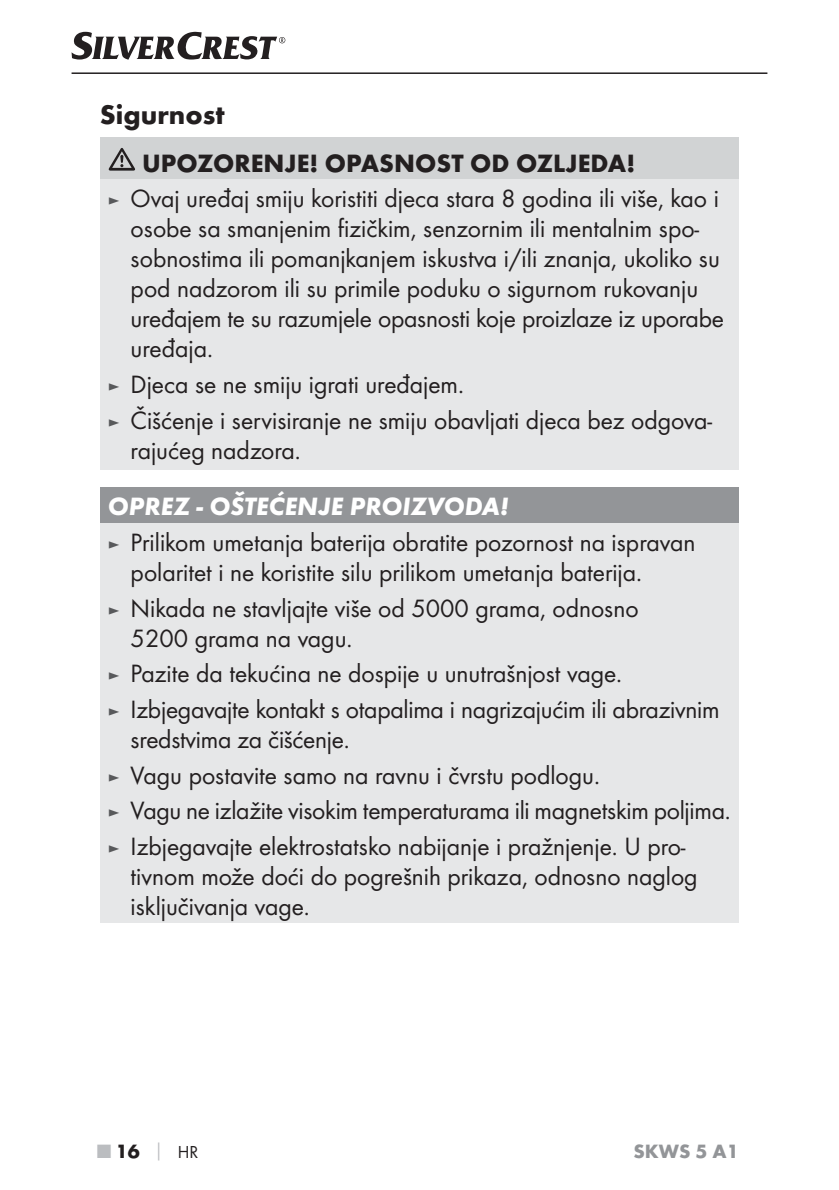
<style>
.page{position:relative;width:839px;height:1190px;background:#fff}
.page>*{position:absolute;margin:0;border:0;box-sizing:border-box;transform-origin:0 0}
.t1{font:700 28px "Futura";color:#231f20}
.t2{font:26px/30px "Futura Boo";color:#231f20}
.t3{font:700 26px "Futura";color:#231f20}
.t4{font:italic 700 26px "Futura";color:#fff}
.t5{font:700 20px "Futura";color:#939598}
.t6{font:700 20px "Futura";color:#231f20}
.s1{font-size:18px;color:#58595b}
.s2{color:#bbbdc0}
.s3{font-size:18px;color:#bbbdc0}
.s4{font-family:"Futura Boo";font-weight:400;font-size:18px}
</style>
<div class="page">
<hr style="left:71px;top:72px;width:696px;height:2px;background:#231f20">
<svg style="left:71px;top:32px;width:214px;height:28px"></svg>
<div style="left:100px;top:137px;width:637px;height:43px;background:#d1d3d4"></div>
<div style="left:100px;top:180px;width:637px;height:290px;background:#e6e7e8"></div>
<svg style="left:109px;top:148px;width:26px;height:23px"></svg>
<div style="left:100px;top:487px;width:638px;height:36px;background:#939598"></div>
<div style="left:100px;top:523px;width:638px;height:400px;background:#e6e7e8"></div>
<p class="t1" style="left:100px;top:103px;width:126px">Sigurnost</p>
<p class="t3" style="left:142px;top:153px;width:494px">UPOZORENJE! OPASNOST OD OZLJEDA!</p>
<p class="t2" style="left:131px;top:185px;width:594px;text-indent:-23px"><span class="s1">►</span> Ovaj uređaj smiju koristiti djeca stara 8 godina ili više, kao i osobe sa smanjenim fizičkim, senzornim ili mentalnim spo&shy;sobnostima ili pomanjkanjem iskustva i/ili znanja, ukoliko su pod nadzorom ili su primile poduku o sigurnom rukovanju uređajem te su razumjele opasnosti koje proizlaze iz uporabe uređaja.</p>
<p class="t2" style="left:108px;top:368px;width:605px;line-height:35.6px"><span class="s1">►</span> Djeca se ne smiju igrati uređajem.<br><span class="s1">►</span> Čišćenje i servisiranje ne smiju obavljati djeca bez odgova-</p>
<p class="t2" style="left:131px;top:436px;width:172px">rajućeg nadzora.</p>
<p class="t4" style="left:108px;top:498px;width:402px">OPREZ - OŠTEĆENJE PROIZVODA!</p>
<p class="t2" style="left:131px;top:528px;width:566px;text-indent:-23px"><span class="s1">►</span> Prilikom umetanja baterija obratite pozornost na ispravan polaritet i ne koristite silu prilikom umetanja baterija.</p>
<p class="t2" style="left:131px;top:594px;width:509px;text-indent:-23px"><span class="s1">►</span> Nikada ne stavljajte više od 5000 grama, odnosno<br>5200 grama na vagu.</p>
<p class="t2" style="left:108px;top:657px;width:613px;line-height:35.6px"><span class="s1">►</span> Pazite da tekućina ne dospije u unutrašnjost vage.<br><span class="s1">►</span> Izbjegavajte kontakt s otapalima i nagrizajućim ili abrazivnim</p>
<p class="t2" style="left:108px;top:723px;width:624px;line-height:35.6px;text-indent:23px">sredstvima za čišćenje.<br><span class="s1">►</span> Vagu postavite samo na ravnu i čvrstu podlogu.<br><span class="s1">►</span> Vagu ne izlažite visokim temperaturama ili magnetskim poljima. <span class="s1">►</span> Izbjegavajte elektrostatsko nabijanje i pražnjenje. U pro-</p>
<p class="t2" style="left:130px;top:862px;width:568px">tivnom može doći do pogrešnih prikaza, odnosno naglog isključivanja vage.</p>
<p class="t6" style="left:97px;top:1143px;width:102px"><span class="s2">■</span> 16 <span class="s3">│</span> <span class="s4">HR</span></p>
<p class="t5" style="left:633px;top:1143px;width:107px">SKWS 5 A1</p>
</div>
